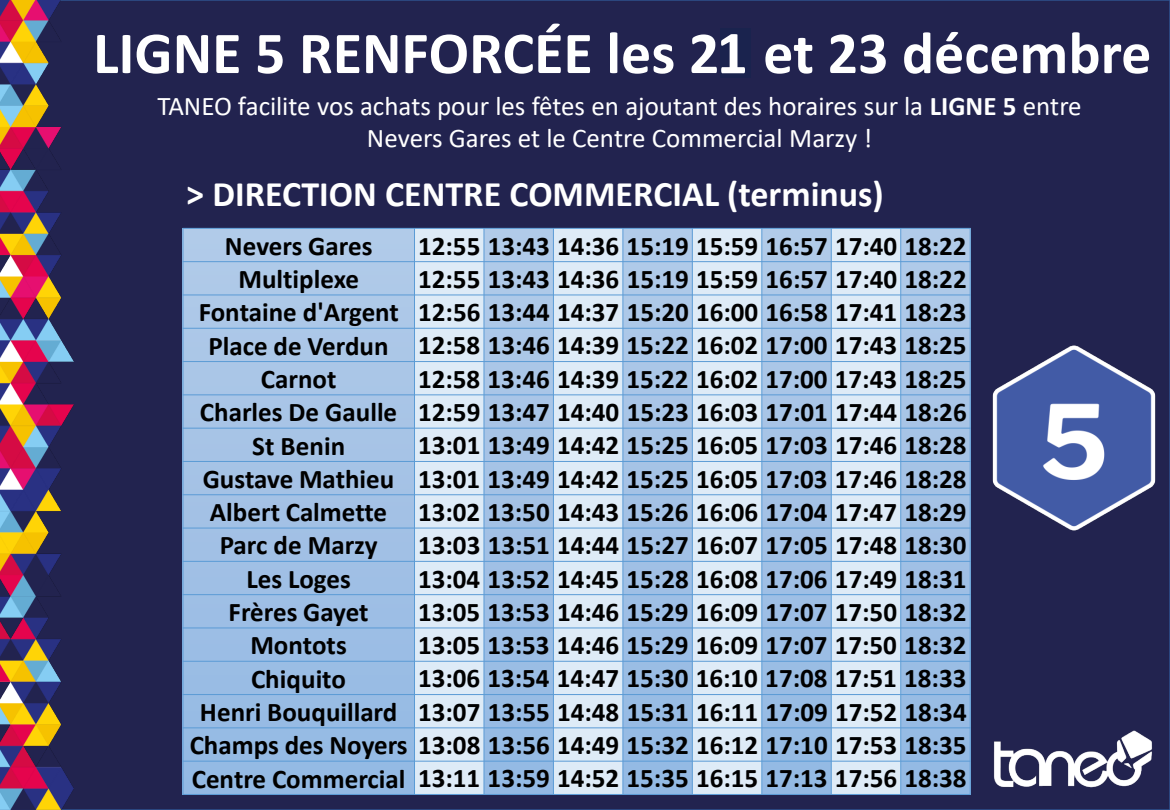
<style>
.page{position:relative;width:1170px;height:810px;background:#fff}
.page>*{position:absolute;margin:0;border:0;box-sizing:border-box;transform-origin:0 0}
.t1{font:700 61.5px "Calibri";color:#fff}
.t2{font:700 60px "Calibri";color:#fff}
.t3{font:700 36px "Calibri";color:#fff}
.t4{font:700 27px/33.3px "Calibri";color:#000;text-align:right}
.t5{font:27px/32.4px "Calibri";color:#fff;text-align:center}
.s1{font-weight:700}
</style>
<div class="page">
<div style="left:133px;top:0;width:1037px;height:810px;background:#22234f"></div>
<img style="left:987px;top:724px;width:173px;height:71px">
<img style="left:0;top:0;width:133px;height:810px">
<img style="left:980px;top:344px;width:188px;height:188px">
<div style="left:183px;top:228px;width:787px;height:566px;background:linear-gradient(to bottom,#b1cae8,#93b8e3)"></div>
<div style="left:415px;top:228px;width:69px;height:34px;background:#deebf7"></div>
<div style="left:553px;top:228px;width:70px;height:34px;background:#deebf7"></div>
<div style="left:692px;top:228px;width:70px;height:34px;background:#deebf7"></div>
<div style="left:831px;top:228px;width:70px;height:34px;background:#deebf7"></div>
<div style="left:415px;top:262px;width:69px;height:33px;background:#deebf7"></div>
<div style="left:553px;top:262px;width:70px;height:33px;background:#deebf7"></div>
<div style="left:692px;top:262px;width:70px;height:33px;background:#deebf7"></div>
<div style="left:831px;top:262px;width:70px;height:33px;background:#deebf7"></div>
<div style="left:415px;top:295px;width:69px;height:33px;background:#deebf7"></div>
<div style="left:553px;top:295px;width:70px;height:33px;background:#deebf7"></div>
<div style="left:692px;top:295px;width:70px;height:33px;background:#deebf7"></div>
<div style="left:831px;top:295px;width:70px;height:33px;background:#deebf7"></div>
<div style="left:415px;top:328px;width:69px;height:34px;background:#deebf7"></div>
<div style="left:553px;top:328px;width:70px;height:34px;background:#deebf7"></div>
<div style="left:692px;top:328px;width:70px;height:34px;background:#deebf7"></div>
<div style="left:831px;top:328px;width:70px;height:34px;background:#deebf7"></div>
<div style="left:415px;top:362px;width:69px;height:33px;background:#deebf7"></div>
<div style="left:553px;top:362px;width:70px;height:33px;background:#deebf7"></div>
<div style="left:692px;top:362px;width:70px;height:33px;background:#deebf7"></div>
<div style="left:831px;top:362px;width:70px;height:33px;background:#deebf7"></div>
<div style="left:415px;top:395px;width:69px;height:33px;background:#deebf7"></div>
<div style="left:553px;top:395px;width:70px;height:33px;background:#deebf7"></div>
<div style="left:692px;top:395px;width:70px;height:33px;background:#deebf7"></div>
<div style="left:831px;top:395px;width:70px;height:33px;background:#deebf7"></div>
<div style="left:415px;top:428px;width:69px;height:33px;background:#deebf7"></div>
<div style="left:553px;top:428px;width:70px;height:33px;background:#deebf7"></div>
<div style="left:692px;top:428px;width:70px;height:33px;background:#deebf7"></div>
<div style="left:831px;top:428px;width:70px;height:33px;background:#deebf7"></div>
<div style="left:415px;top:461px;width:69px;height:34px;background:#deebf7"></div>
<div style="left:553px;top:461px;width:70px;height:34px;background:#deebf7"></div>
<div style="left:692px;top:461px;width:70px;height:34px;background:#deebf7"></div>
<div style="left:831px;top:461px;width:70px;height:34px;background:#deebf7"></div>
<div style="left:415px;top:495px;width:69px;height:33px;background:#deebf7"></div>
<div style="left:553px;top:495px;width:70px;height:33px;background:#deebf7"></div>
<div style="left:692px;top:495px;width:70px;height:33px;background:#deebf7"></div>
<div style="left:831px;top:495px;width:70px;height:33px;background:#deebf7"></div>
<div style="left:415px;top:528px;width:69px;height:33px;background:#deebf7"></div>
<div style="left:553px;top:528px;width:70px;height:33px;background:#deebf7"></div>
<div style="left:692px;top:528px;width:70px;height:33px;background:#deebf7"></div>
<div style="left:831px;top:528px;width:70px;height:33px;background:#deebf7"></div>
<div style="left:415px;top:561px;width:69px;height:34px;background:#deebf7"></div>
<div style="left:553px;top:561px;width:70px;height:34px;background:#deebf7"></div>
<div style="left:692px;top:561px;width:70px;height:34px;background:#deebf7"></div>
<div style="left:831px;top:561px;width:70px;height:34px;background:#deebf7"></div>
<div style="left:415px;top:595px;width:69px;height:33px;background:#deebf7"></div>
<div style="left:553px;top:595px;width:70px;height:33px;background:#deebf7"></div>
<div style="left:692px;top:595px;width:70px;height:33px;background:#deebf7"></div>
<div style="left:831px;top:595px;width:70px;height:33px;background:#deebf7"></div>
<div style="left:415px;top:628px;width:69px;height:33px;background:#deebf7"></div>
<div style="left:553px;top:628px;width:70px;height:33px;background:#deebf7"></div>
<div style="left:692px;top:628px;width:70px;height:33px;background:#deebf7"></div>
<div style="left:831px;top:628px;width:70px;height:33px;background:#deebf7"></div>
<div style="left:415px;top:661px;width:69px;height:34px;background:#deebf7"></div>
<div style="left:553px;top:661px;width:70px;height:34px;background:#deebf7"></div>
<div style="left:692px;top:661px;width:70px;height:34px;background:#deebf7"></div>
<div style="left:831px;top:661px;width:70px;height:34px;background:#deebf7"></div>
<div style="left:415px;top:695px;width:69px;height:33px;background:#deebf7"></div>
<div style="left:553px;top:695px;width:70px;height:33px;background:#deebf7"></div>
<div style="left:692px;top:695px;width:70px;height:33px;background:#deebf7"></div>
<div style="left:831px;top:695px;width:70px;height:33px;background:#deebf7"></div>
<div style="left:415px;top:728px;width:69px;height:33px;background:#deebf7"></div>
<div style="left:553px;top:728px;width:70px;height:33px;background:#deebf7"></div>
<div style="left:692px;top:728px;width:70px;height:33px;background:#deebf7"></div>
<div style="left:831px;top:728px;width:70px;height:33px;background:#deebf7"></div>
<div style="left:415px;top:761px;width:69px;height:33px;background:#deebf7"></div>
<div style="left:553px;top:761px;width:70px;height:33px;background:#deebf7"></div>
<div style="left:692px;top:761px;width:70px;height:33px;background:#deebf7"></div>
<div style="left:831px;top:761px;width:70px;height:33px;background:#deebf7"></div>
<hr style="left:414px;top:228px;width:1px;height:567px;background:#5b9bd5">
<hr style="left:484px;top:228px;width:1px;height:567px;background:#5b9bd5">
<hr style="left:553px;top:228px;width:1px;height:567px;background:#5b9bd5">
<hr style="left:623px;top:228px;width:1px;height:567px;background:#5b9bd5">
<hr style="left:692px;top:228px;width:1px;height:567px;background:#5b9bd5">
<hr style="left:761px;top:228px;width:1px;height:567px;background:#5b9bd5">
<hr style="left:831px;top:228px;width:1px;height:567px;background:#5b9bd5">
<hr style="left:900px;top:228px;width:1px;height:567px;background:#5b9bd5">
<hr style="left:183px;top:261px;width:788px;height:1px;background:#5b9bd5">
<hr style="left:183px;top:295px;width:788px;height:1px;background:#5b9bd5">
<hr style="left:183px;top:328px;width:788px;height:1px;background:#5b9bd5">
<hr style="left:183px;top:361px;width:788px;height:1px;background:#5b9bd5">
<hr style="left:183px;top:394px;width:788px;height:1px;background:#5b9bd5">
<hr style="left:183px;top:428px;width:788px;height:1px;background:#5b9bd5">
<hr style="left:183px;top:461px;width:788px;height:1px;background:#5b9bd5">
<hr style="left:183px;top:494px;width:788px;height:1px;background:#5b9bd5">
<hr style="left:183px;top:528px;width:788px;height:1px;background:#5b9bd5">
<hr style="left:183px;top:561px;width:788px;height:1px;background:#5b9bd5">
<hr style="left:183px;top:594px;width:788px;height:1px;background:#5b9bd5">
<hr style="left:183px;top:628px;width:788px;height:1px;background:#5b9bd5">
<hr style="left:183px;top:661px;width:788px;height:1px;background:#5b9bd5">
<hr style="left:183px;top:694px;width:788px;height:1px;background:#5b9bd5">
<hr style="left:183px;top:727px;width:788px;height:1px;background:#5b9bd5">
<hr style="left:183px;top:761px;width:788px;height:1px;background:#5b9bd5">
<hr style="left:183px;top:228px;width:1px;height:567px;background:#5b9bd5">
<hr style="left:970px;top:228px;width:1px;height:567px;background:#5b9bd5">
<hr style="left:183px;top:228px;width:788px;height:1px;background:#5b9bd5">
<hr style="left:183px;top:794px;width:788px;height:1px;background:#5b9bd5">
<div style="left:721px;top:29px;width:30px;height:49px;background:#1a234e"></div>
<h2 class="t2" style="left:93px;top:11px;width:1060px">LIGNE 5 RENFORCÉE les 22 et 23 décembre</h2>
<h1 class="t1" style="left:717px;top:9px;width:33px">1</h1>
<p class="t5" style="left:157px;top:89px;width:926px">TANEO facilite vos achats pour les fêtes en ajoutant des horaires sur la <span class="s1">LIGNE 5</span> entre<br>Nevers Gares et le Centre Commercial Marzy !</p>
<h3 class="t3" style="left:186px;top:169px;width:699px">&gt; DIRECTION CENTRE COMMERCIAL (terminus)</h3>
<p class="t4" style="left:225px;top:229px;width:149px">Nevers Gares</p>
<p class="t4" style="left:418px;top:229px;width:550px">12:55 13:43 14:36 15:19 15:59 16:57 17:40 18:22</p>
<p class="t4" style="left:238px;top:262px;width:122px">Multiplexe</p>
<p class="t4" style="left:418px;top:262px;width:550px">12:55 13:43 14:36 15:19 15:59 16:57 17:40 18:22</p>
<p class="t4" style="left:199px;top:295px;width:769px">Fontaine d'Argent 12:56 13:44 14:37 15:20 16:00 16:58 17:41 18:23</p>
<p class="t4" style="left:208px;top:328px;width:760px">Place de Verdun 12:58 13:46 14:39 15:22 16:02 17:00 17:43 18:25</p>
<p class="t4" style="left:261px;top:362px;width:77px">Carnot</p>
<p class="t4" style="left:418px;top:362px;width:550px">12:58 13:46 14:39 15:22 16:02 17:00 17:43 18:25</p>
<p class="t4" style="left:200px;top:395px;width:768px">Charles De Gaulle 12:59 13:47 14:40 15:23 16:03 17:01 17:44 18:26</p>
<p class="t4" style="left:252px;top:429px;width:94px">St Benin</p>
<p class="t4" style="left:418px;top:428px;width:550px">13:01 13:49 14:42 15:25 16:05 17:03 17:46 18:28</p>
<p class="t4" style="left:203px;top:462px;width:765px">Gustave Mathieu 13:01 13:49 14:42 15:25 16:05 17:03 17:46 18:28</p>
<p class="t4" style="left:210px;top:495px;width:758px">Albert Calmette 13:02 13:50 14:43 15:26 16:06 17:04 17:47 18:29</p>
<p class="t4" style="left:220px;top:529px;width:159px">Parc de Marzy</p>
<p class="t4" style="left:418px;top:528px;width:550px">13:03 13:51 14:44 15:27 16:07 17:05 17:48 18:30</p>
<p class="t4" style="left:246px;top:562px;width:106px">Les Loges</p>
<p class="t4" style="left:418px;top:562px;width:550px">13:04 13:52 14:45 15:28 16:08 17:06 17:49 18:31</p>
<p class="t4" style="left:229px;top:595px;width:141px">Frères Gayet</p>
<p class="t4" style="left:418px;top:595px;width:550px">13:05 13:53 14:46 15:29 16:09 17:07 17:50 18:32</p>
<p class="t4" style="left:250px;top:628px;width:98px">Montots</p>
<p class="t4" style="left:418px;top:628px;width:550px">13:05 13:53 14:46 15:29 16:09 17:07 17:50 18:32</p>
<p class="t4" style="left:251px;top:662px;width:96px">Chiquito</p>
<p class="t4" style="left:190px;top:662px;width:779px">13:06 13:54 14:47 15:30 16:10 17:08 17:51 18:33<br>Henri Bouquillard 13:07 13:55 14:48 15:31 16:11 17:09 17:52 18:34<br>Champs des Noyers 13:08 13:56 14:49 15:32 16:12 17:10 17:53 18:35<br>Centre Commercial 13:11 13:59 14:52 15:35 16:15 17:13 17:56 18:38</p>
</div>
